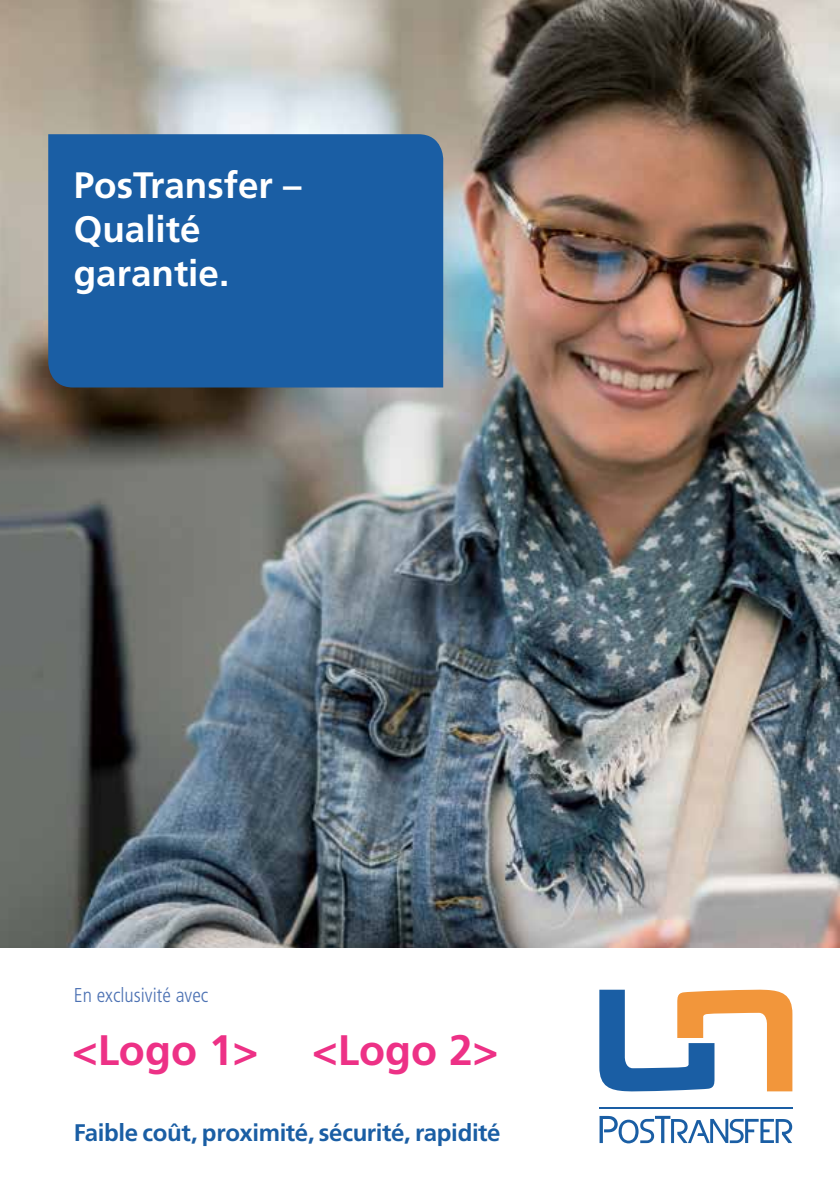
<style>
.page{position:relative;width:840px;height:1191px;background:#fff}
.page>*{position:absolute;margin:0;border:0;box-sizing:border-box;transform-origin:0 0}
.t1{font:700 42.6px "Frutiger LT Std";color:#ed3186}
.t2{font:700 36.8px/44.2px "Frutiger LT Std";color:#fff}
.t3{font:700 24px "Frutiger LT Std";letter-spacing:-.015em;color:#1a5ea4}
.t4{font:300 condensed 20px "Frutiger LT Std";color:#4d72b3}
</style>
<div class="page">
<img style="left:0;top:0;width:839px;height:947px">
<div style="left:48px;top:134px;width:395px;height:253px;background:#1a5ea4"></div>
<svg style="left:599px;top:989px;width:193px;height:103px"></svg>
<hr style="left:599px;top:1106px;width:193px;height:2px;background:#1a5ea4">
<svg style="left:599px;top:1115px;width:192px;height:28px"></svg>
<h2 class="t2" style="left:74px;top:163px;width:229px">PosTransfer –<br>Qualité garantie.</h2>
<p class="t4" style="left:74px;top:983px;width:136px">En exclusivité avec</p>
<h1 class="t1" style="left:72px;top:1025px;width:188px">&lt;Logo 1&gt;</h1>
<h1 class="t1" style="left:312px;top:1025px;width:188px">&lt;Logo 2&gt;</h1>
<p class="t3" style="left:74px;top:1118px;width:428px">Faible coût, proximité, sécurité, rapidité</p>
</div>
